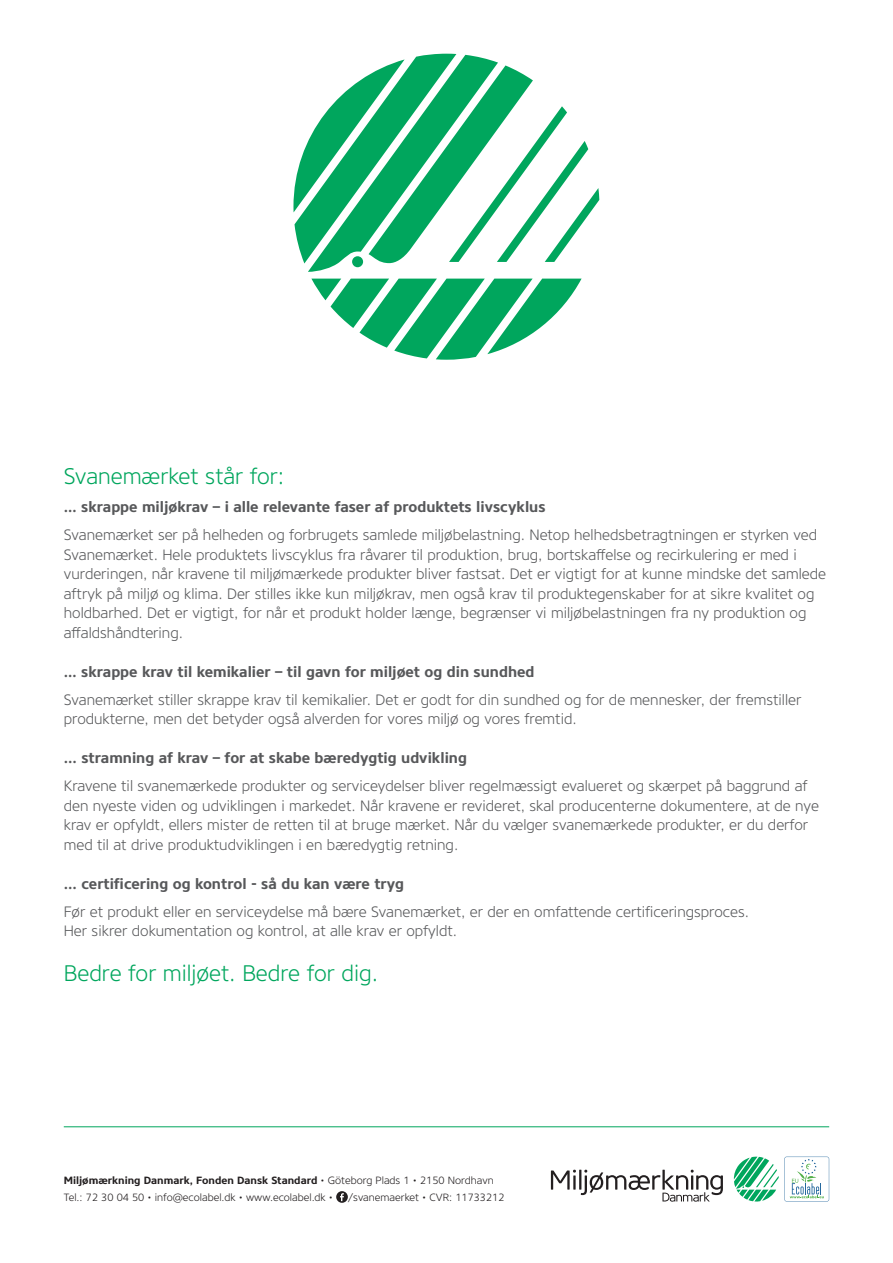
<style>
.page{position:relative;width:893px;height:1263px;background:#fff}
.page>*{position:absolute;margin:0;border:0;box-sizing:border-box;transform-origin:0 0}
.t1{font:300 22.5px "Core Sans NR35";color:#00a65d}
.t2{font:300 15px/19.5px "Core Sans NR35";color:#57585a}
.t3{font:700 15px "Core Sans NR65";color:#57585a}
.t4{font:300 10.5px "Core Sans NR35";color:#231f20}
.t5{font:700 10.5px "Core Sans NR65";color:#231f20}
.s1{font-family:"Core Sans NR35";font-weight:300}
</style>
<div class="page">
<hr style="left:64px;top:1126px;width:765px;height:1px;background:#00a65d">
<svg style="left:336px;top:1191px;width:12px;height:12px"></svg>
<svg style="left:340px;top:1193px;width:4px;height:8px"></svg>
<svg style="left:734px;top:1157px;width:95px;height:44px"></svg>
<svg style="left:551px;top:1170px;width:172px;height:31px"></svg>
<svg style="left:293px;top:54px;width:306px;height:306px"></svg>
<p class="t1" style="left:64px;top:462px;width:222px">Svanemærket står for:</p>
<p class="t3" style="left:64px;top:497px;width:483px">… skrappe miljøkrav – i alle relevante faser af produktets livscyklus</p>
<p class="t2" style="left:64px;top:525px;width:764px">Svanemærket ser på helheden og forbrugets samlede miljøbelastning. Netop helhedsbetragtningen er styrken ved Svanemærket. Hele produktets livscyklus fra råvarer til produktion, brug, bortskaffelse og recirkulering er med i vurderingen, når kravene til miljømærkede produkter bliver fastsat. Det er vigtigt for at kunne mindske det samlede aftryk på miljø og klima. Der stilles ikke kun miljøkrav, men også krav til produktegenskaber for at sikre kvalitet og holdbarhed. Det er vigtigt, for når et produkt holder længe, begrænser vi miljøbelastningen fra ny produktion og affaldshåndtering.</p>
<p class="t3" style="left:64px;top:662px;width:472px">… skrappe krav til kemikalier – til gavn for miljøet og din sundhed</p>
<p class="t2" style="left:64px;top:690px;width:739px">Svanemærket stiller skrappe krav til kemikalier. Det er godt for din sundhed og for de mennesker, der fremstiller produkterne, men det betyder også alverden for vores miljø og vores fremtid.</p>
<p class="t3" style="left:64px;top:748px;width:405px">... stramning af krav – for at skabe bæredygtig udvikling</p>
<p class="t2" style="left:64px;top:776px;width:757px">Kravene til svanemærkede produkter og serviceydelser bliver regelmæssigt evalueret og skærpet på baggrund af den nyeste viden og udviklingen i markedet. Når kravene er revideret, skal producenterne dokumentere, at de nye krav er opfyldt, ellers mister de retten til at bruge mærket. Når du vælger svanemærkede produkter, er du derfor med til at drive produktudviklingen i en bæredygtig retning.</p>
<p class="t3" style="left:64px;top:874px;width:342px">... certificering og kontrol - så du kan være tryg</p>
<p class="t2" style="left:64px;top:902px;width:687px">Før et produkt eller en serviceydelse må bære Svanemærket, er der en omfattende certificeringsproces.<br>Her sikrer dokumentation og kontrol, at alle krav er opfyldt.</p>
<p class="t1" style="left:64px;top:959px;width:316px">Bedre for miljøet. Bedre for dig.</p>
<p class="t5" style="left:64px;top:1174px;width:431px">Miljømærkning Danmark, Fonden Dansk Standard <span class="s1">• Göteborg Plads 1 • 2150 Nordhavn</span></p>
<p class="t4" style="left:64px;top:1191px;width:271px">Tel.: 72 30 04 50 • info@ecolabel.dk • www.ecolabel.dk •</p>
<p class="t4" style="left:348px;top:1191px;width:158px">/svanemaerket • CVR: 11733212</p>
</div>
